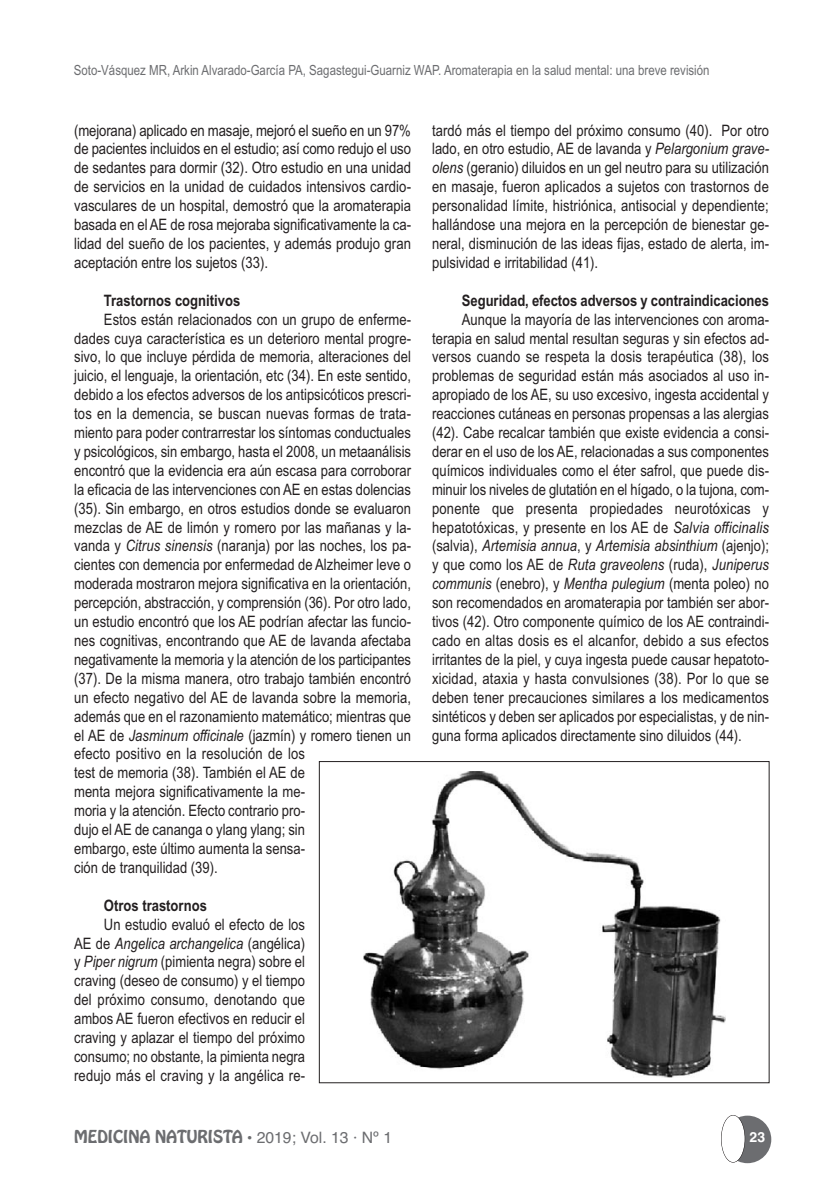
<style>
.page{position:relative;width:819px;height:1191px;background:#fff}
.page>*{position:absolute;margin:0;border:0;box-sizing:border-box;transform-origin:0 0}
.t1{font:15.75px/18.9px "Arial Narrow";color:#231f20;text-align:justify}
.t2{font:700 15.75px "Arial Narrow";letter-spacing:-.005em;color:#231f20}
.t3{font:15.75px "Hobo Std";color:#6c6d70}
.t4{font:14px "Arial Narrow";color:#6c6d70}
.t5{font:700 14px "Helvetica";color:#fff}
.s1{font-style:italic}
.s2{font-family:"Helvetica"}
</style>
<div class="page">
<div style="left:723px;top:1115px;width:48px;height:48px;background:#6c6d70;border-radius:50%"></div>
<div style="left:721px;top:1115px;width:23px;height:47px;background:#fff;border-radius:50%"></div>
<div style="left:721px;top:1115px;width:24px;height:47px;border:1px solid #231f20;border-radius:50%"></div>
<img style="left:363px;top:771px;width:362px;height:306px">
<div style="left:319px;top:761px;width:450px;height:322px;border:1px solid #231f20"></div>
<p class="t4" style="left:74px;top:65px;width:637px">Soto-Vásquez MR, Arkin Alvarado-García PA, Sagastegui-Guarniz WAP. Aromaterapia en la salud mental: una breve revisión</p>
<p class="t1" style="left:74px;top:122px;width:338px">(mejorana) aplicado en masaje, mejoró el sueño en un 97% de pacientes incluidos en el estudio; así como redujo el uso de sedantes para dormir (32). Otro estudio en una unidad de servicios en la unidad de cuidados intensivos cardio&shy;vasculares de un hospital, demostró que la aromaterapia basada en el AE de rosa mejoraba significativamente la ca&shy;lidad del sueño de los pacientes, y además produjo gran aceptación entre los sujetos (33).</p>
<p class="t2" style="left:104px;top:294px;width:138px">Trastornos cognitivos</p>
<p class="t1" style="left:74px;top:311px;width:338px;text-align:left;text-indent:30px">Estos están relacionados con un grupo de enferme&shy;dades cuya característica es un deterioro mental progre&shy;sivo, lo que incluye pérdida de memoria, alteraciones del juicio, el lenguaje, la orientación, etc (34). En este sentido, debido a los efectos adversos de los antipsicóticos prescri&shy;tos en la demencia, se buscan nuevas formas de trata&shy;miento para poder contrarrestar los síntomas conductuales y psicológicos, sin embargo, hasta el 2008, un metaanálisis encontró que la evidencia era aún escasa para corroborar la eficacia de las intervenciones con AE en estas dolencias (35). Sin embargo, en otros estudios donde se evaluaron mezclas de AE de limón y romero por las mañanas y la&shy;vanda y <span class="s1">Citrus sinensis</span> (naranja) por las noches, los pa&shy;cientes con demencia por enfermedad de Alzheimer leve o moderada mostraron mejora significativa en la orientación, percepción, abstracción, y comprensión (36). Por otro lado, un estudio encontró que los AE podrían afectar las funcio&shy;nes cognitivas, encontrando que AE de lavanda afectaba negativamente la memoria y la atención de los participantes (37). De la misma manera, otro trabajo también encontró un efecto negativo del AE de lavanda sobre la memoria, además que en el razonamiento matemático; mientras que el AE de <span class="s1">Jasminum officinale</span> (jazmín) y romero tienen un efecto positivo en la resolución de los<br>test de memoria (38). También el AE de<br>menta mejora significativamente la me-<br>moria y la atención. Efecto contrario pro-<br>dujo el AE de cananga o ylang ylang; sin<br>embargo, este último aumenta la sensa-<br>ción de tranquilidad (39).</p>
<p class="t2" style="left:104px;top:899px;width:104px">Otros trastornos</p>
<p class="t1" style="left:74px;top:916px;width:232px;text-indent:30px">Un estudio evaluó el efecto de los AE de <span class="s1">Angelica archangelica</span> (angélica) y <span class="s1">Piper nigrum</span> (pimienta negra) sobre el craving (deseo de consumo) y el tiempo del próximo consumo, denotando que ambos AE fueron efectivos en reducir el craving y aplazar el tiempo del próximo consumo; no obstante, la pimienta negra redujo más el craving y la angélica re-</p>
<p class="t1" style="left:432px;top:122px;width:338px">tardó más el tiempo del próximo consumo (40). Por otro lado, en otro estudio, AE de lavanda y <span class="s1">Pelargonium grave&shy;olens</span> (geranio) diluidos en un gel neutro para su utilización en masaje, fueron aplicados a sujetos con trastornos de personalidad límite, histriónica, antisocial y dependiente; hallándose una mejora en la percepción de bienestar ge&shy;neral, disminución de las ideas fijas, estado de alerta, im&shy;pulsividad e irritabilidad (41).</p>
<p class="t2" style="left:462px;top:294px;width:308px">Seguridad, efectos adversos y contraindicaciones</p>
<p class="t1" style="left:432px;top:311px;width:338px;text-indent:30px">Aunque la mayoría de las intervenciones con aroma&shy;terapia en salud mental resultan seguras y sin efectos ad&shy;versos cuando se respeta la dosis terapéutica (38), los problemas de seguridad están más asociados al uso in&shy;apropiado de los AE, su uso excesivo, ingesta accidental y reacciones cutáneas en personas propensas a las alergias (42). Cabe recalcar también que existe evidencia a consi&shy;derar en el uso de los AE, relacionadas a sus componentes químicos individuales como el éter safrol, que puede dis&shy;minuir los niveles de glutatión en el hígado, o la tujona, com&shy;ponente que presenta propiedades neurotóxicas y hepatotóxicas, y presente en los AE de <span class="s1">Salvia officinalis </span>(salvia), <span class="s1">Artemisia annua</span>, y <span class="s1">Artemisia absinthium</span> (ajenjo); y que como los AE de <span class="s1">Ruta graveolens</span> (ruda), <span class="s1">Juniperus communis</span> (enebro), y <span class="s1">Mentha pulegium</span> (menta poleo) no son recomendados en aromaterapia por también ser abor&shy;tivos (42). Otro componente químico de los AE contraindi&shy;cado en altas dosis es el alcanfor, debido a sus efectos irritantes de la piel, y cuya ingesta puede causar hepatoto&shy;xicidad, ataxia y hasta convulsiones (38). Por lo que se deben tener precauciones similares a los medicamentos sintéticos y deben ser aplicados por especialistas, y de nin&shy;guna forma aplicados directamente sino diluidos (44).</p>
<p class="t3" style="left:74px;top:1128px;width:319px">MEDICINA NATURISTA · <span class="s2">2019; Vol. 13 · Nº 1</span></p>
<p class="t5" style="left:749px;top:1132px;width:17px">23</p>
</div>
